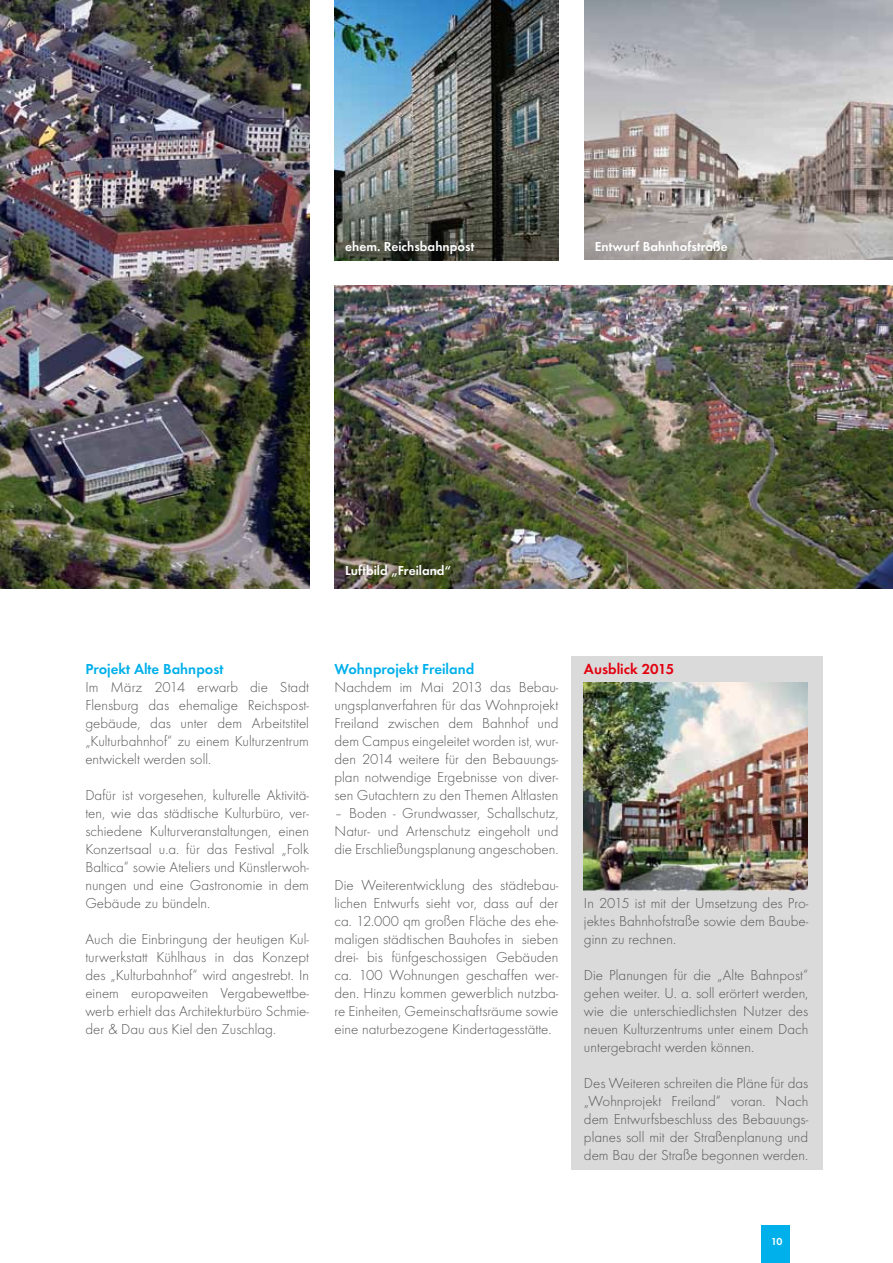
<style>
.page{position:relative;width:893px;height:1263px;background:#fff}
.page>*{position:absolute;margin:0;border:0;box-sizing:border-box;transform-origin:0 0}
.t1{font:300 15px/18px "Futura T";color:#565656;text-align:justify}
.t2{font:600 15px "Futura Urw T";color:#00b0eb}
.t3{font:600 15px "Futura Urw T";color:#e3000f}
.t4{font:600 13.5px "Futura Urw T";color:#fff}
.t5{font:600 10.5px "Futura Urw T";color:#fff}
</style>
<div class="page">
<div style="left:761px;top:1225px;width:29px;height:38px;background:#00b0eb"></div>
<div style="left:571px;top:656px;width:252px;height:513px;background:#dadada"></div>
<img style="left:0;top:0;width:309px;height:589px">
<img style="left:334px;top:286px;width:559px;height:303px">
<img style="left:584px;top:0;width:309px;height:260px">
<img style="left:334px;top:0;width:224px;height:260px">
<img style="left:584px;top:683px;width:224px;height:207px">
<p class="t4" style="left:345px;top:239px;width:131px">ehem. Reichsbahnpost</p>
<p class="t4" style="left:595px;top:239px;width:134px">Entwurf Bahnhofstraße</p>
<p class="t4" style="left:345px;top:563px;width:108px">Luftbild „Freiland“</p>
<p class="t2" style="left:85px;top:660px;width:140px">Projekt Alte Bahnpost</p>
<p class="t1" style="left:85px;top:678px;width:225px">Im März 2014 erwarb die Stadt Flensburg das ehemalige Reichspost&shy;gebäude, das unter dem Arbeitstitel „Kulturbahnhof“ zu einem Kulturzentrum entwickelt werden soll.</p>
<p class="t1" style="left:85px;top:786px;width:225px">Dafür ist vorgesehen, kulturelle Aktivitä&shy;ten, wie das städtische Kulturbüro, ver&shy;schiedene Kulturveranstaltungen, einen Konzertsaal u.a. für das Festival „Folk Baltica“ sowie Ateliers und Künstlerwoh&shy;nungen und eine Gastronomie in dem Gebäude zu bündeln.</p>
<p class="t1" style="left:85px;top:930px;width:225px">Auch die Einbringung der heutigen Kul&shy;turwerkstatt Kühlhaus in das Konzept des „Kulturbahnhof“ wird angestrebt. In einem europaweiten Vergabewettbe&shy;werb erhielt das Architekturbüro Schmie&shy;der &amp; Dau aus Kiel den Zuschlag.</p>
<p class="t2" style="left:334px;top:660px;width:141px">Wohnprojekt Freiland</p>
<p class="t1" style="left:334px;top:678px;width:225px">Nachdem im Mai 2013 das Bebau&shy;ungsplanverfahren für das Wohnprojekt Freiland zwischen dem Bahnhof und dem Campus eingeleitet worden ist, wur&shy;den 2014 weitere für den Bebauungs&shy;plan notwendige Ergebnisse von diver&shy;sen Gutachtern zu den Themen Altlasten</p>
<p class="t1" style="left:334px;top:804px;width:225px">– Boden - Grundwasser, Schallschutz, Natur- und Artenschutz eingeholt und die Erschließungsplanung angeschoben.</p>
<p class="t1" style="left:334px;top:876px;width:225px">Die Weiterentwicklung des städtebau&shy;lichen Entwurfs sieht vor, dass auf der ca. 12.000 qm großen Fläche des ehe&shy;maligen städtischen Bauhofes in sieben drei- bis fünfgeschossigen Gebäuden ca. 100 Wohnungen geschaffen wer&shy;den. Hinzu kommen gewerblich nutzba&shy;re Einheiten, Gemeinschaftsräume sowie eine naturbezogene Kindertagesstätte.</p>
<p class="t3" style="left:584px;top:660px;width:92px">Ausblick 2015</p>
<p class="t1" style="left:584px;top:894px;width:226px">In 2015 ist mit der Umsetzung des Pro&shy;jektes Bahnhofstraße sowie dem Baube&shy;ginn zu rechnen.</p>
<p class="t1" style="left:584px;top:966px;width:226px">Die Planungen für die „Alte Bahnpost“ gehen weiter. U. a. soll erörtert werden, wie die unterschiedlichsten Nutzer des neuen Kulturzentrums unter einem Dach untergebracht werden können.</p>
<p class="t1" style="left:584px;top:1074px;width:226px">Des Weiteren schreiten die Pläne für das „Wohnprojekt Freiland“ voran. Nach dem Entwurfsbeschluss des Bebauungs&shy;planes soll mit der Straßenplanung und dem Bau der Straße begonnen werden.</p>
<p class="t5" style="left:771px;top:1235px;width:13px">10</p>
</div>
